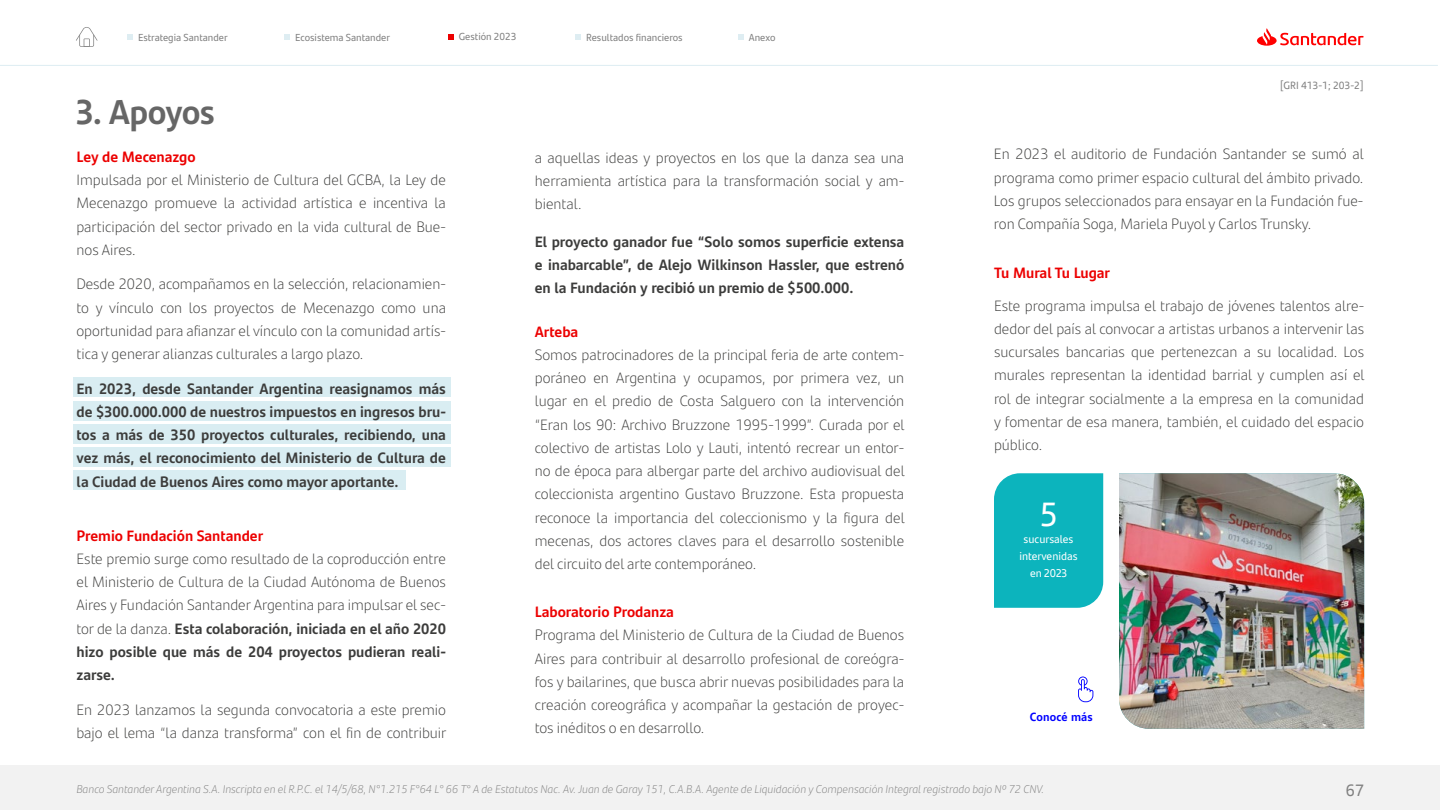
<style>
.page{position:relative;width:1440px;height:810px;background:#fff}
.page>*{position:absolute;margin:0;border:0;box-sizing:border-box;transform-origin:0 0}
.t1{font:700 34.5px "Santander Headline W05";color:#666}
.t2{font:33.75px "Santander Text W05";color:#fff}
.t3{font:16.5px "Santander Headline W05";color:#808080}
.t4{font:300 15px/23.2px "Santander Text W05";color:#3c3c3b;text-align:justify}
.t5{font:700 15px/23.2px "Santander Text W05";color:#3c3c3b;text-align:justify}
.t6{font:700 15px "Santander Text W05";color:#ec0000}
.t7{font:700 11.85px "Santander Text W05";letter-spacing:.02em;color:#00f}
.t8{font:italic 300 11.25px "Santander Text W05";color:#808080}
.t9{font:11.25px/17px "Santander Text W05";color:#fff;text-align:center}
.t10{font:10.5px "Santander Text W05";color:#808080}
.t11{font:10.2px "Santander Text W05";color:#808080}
.s1{font-weight:700}
</style>
<div class="page">
<div style="left:0;top:765px;width:1440px;height:45px;background:#f2f2f2"></div>
<svg style="left:1257px;top:28px;width:106px;height:18px"></svg>
<svg style="left:76px;top:27px;width:22px;height:20px"></svg>
<svg style="left:127px;top:35px;width:6px;height:5px"></svg>
<svg style="left:285px;top:35px;width:5px;height:5px"></svg>
<svg style="left:576px;top:35px;width:5px;height:5px"></svg>
<svg style="left:738px;top:35px;width:6px;height:5px"></svg>
<hr style="left:0;top:65px;width:1438px;height:1px;background:#deedf2">
<svg style="left:73px;top:378px;width:378px;height:112px;background:#deeff3"></svg>
<svg style="left:448px;top:35px;width:5px;height:5px"></svg>
<img style="left:1119px;top:473px;width:245px;height:256px">
<div style="left:994px;top:473px;width:109px;height:135px;background:#0cb4bd"></div>
<svg style="left:1078px;top:677px;width:15px;height:25px"></svg>
<p class="t11" style="left:138px;top:30px;width:91px">Estrategia Santander</p>
<p class="t11" style="left:295px;top:30px;width:96px">Ecosistema Santander</p>
<p class="t11" style="left:459px;top:29px;width:59px">Gestión 2023</p>
<p class="t11" style="left:586px;top:30px;width:98px">Resultados financieros</p>
<p class="t11" style="left:749px;top:30px;width:28px">Anexo</p>
<h1 class="t1" style="left:76px;top:85px;width:140px">3. Apoyos</h1>
<p class="t6" style="left:76px;top:145px;width:121px">Ley de Mecenazgo</p>
<p class="t4" style="left:76px;top:168px;width:371px">Impulsada por el Ministerio de Cultura del GCBA, la Ley de Mecenazgo promueve la actividad artística e incentiva la participación del sector privado en la vida cultural de Bue&shy;nos Aires.</p>
<p class="t4" style="left:76px;top:272px;width:371px">Desde 2020, acompañamos en la selección, relacionamien&shy;to y vínculo con los proyectos de Mecenazgo como una oportunidad para afianzar el vínculo con la comunidad artís&shy;tica y generar alianzas culturales a largo plazo.</p>
<p class="t5" style="left:76px;top:376px;width:371px">En 2023, desde Santander Argentina reasignamos más de $300.000.000 de nuestros impuestos en ingresos bru&shy;tos a más de 350 proyectos culturales, recibiendo, una vez más, el reconocimiento del Ministerio de Cultura de la Ciudad de Buenos Aires como mayor aportante.</p>
<p class="t6" style="left:76px;top:524px;width:188px">Premio Fundación Santander</p>
<p class="t4" style="left:76px;top:546px;width:371px">Este premio surge como resultado de la coproducción entre el Ministerio de Cultura de la Ciudad Autónoma de Buenos Aires y Fundación Santander Argentina para impulsar el sec&shy;tor de la danza. <span class="s1">Esta colaboración, iniciada en el año 2020 hizo posible que más de 204 proyectos pudieran reali&shy;zarse.</span></p>
<p class="t4" style="left:76px;top:697px;width:371px">En 2023 lanzamos la segunda convocatoria a este premio bajo el lema “la danza transforma” con el fin de contribuir</p>
<p class="t4" style="left:535px;top:145px;width:371px">a aquellas ideas y proyectos en los que la danza sea una herramienta artística para la transformación social y am&shy;biental.</p>
<p class="t5" style="left:535px;top:229px;width:371px">El proyecto ganador fue “Solo somos superficie extensa e inabarcable”, de Alejo Wilkinson Hassler, que estrenó en la Fundación y recibió un premio de $500.000.</p>
<p class="t6" style="left:535px;top:320px;width:45px">Arteba</p>
<p class="t4" style="left:535px;top:342px;width:371px">Somos patrocinadores de la principal feria de arte contem&shy;poráneo en Argentina y ocupamos, por primera vez, un lugar en el predio de Costa Salguero con la intervención “Eran los 90: Archivo Bruzzone 1995-1999”. Curada por el colectivo de artistas Lolo y Lauti, intentó recrear un entor&shy;no de época para albergar parte del archivo audiovisual del coleccionista argentino Gustavo Bruzzone. Esta propuesta reconoce la importancia del coleccionismo y la figura del mecenas, dos actores claves para el desarrollo sostenible del circuito del arte contemporáneo.</p>
<p class="t6" style="left:535px;top:600px;width:141px">Laboratorio Prodanza</p>
<p class="t4" style="left:535px;top:623px;width:371px">Programa del Ministerio de Cultura de la Ciudad de Buenos Aires para contribuir al desarrollo profesional de coreógra&shy;fos y bailarines, que busca abrir nuevas posibilidades para la creación coreográfica y acompañar la gestación de proyec&shy;tos inéditos o en desarrollo.</p>
<p class="t10" style="left:1280px;top:77px;width:85px">[GRI 413-1; 203-2]</p>
<p class="t4" style="left:994px;top:142px;width:371px">En 2023 el auditorio de Fundación Santander se sumó al programa como primer espacio cultural del ámbito privado.<br>Los grupos seleccionados para ensayar en la Fundación fue&shy;ron Compañía Soga, Mariela Puyol y Carlos Trunsky.</p>
<p class="t6" style="left:994px;top:261px;width:118px">Tu Mural Tu Lugar</p>
<p class="t4" style="left:994px;top:293px;width:372px">Este programa impulsa el trabajo de jóvenes talentos alre&shy;dedor del país al convocar a artistas urbanos a intervenir las sucursales bancarias que pertenezcan a su localidad. Los murales representan la identidad barrial y cumplen así el rol de integrar socialmente a la empresa en la comunidad y fomentar de esa manera, también, el cuidado del espacio público.</p>
<h2 class="t2" style="left:1040px;top:489px;width:19px">5</h2>
<p class="t9" style="left:1019px;top:530px;width:60px">sucursales intervenidas en 2023</p>
<p class="t7" style="left:1030px;top:707px;width:65px">Conocé más</p>
<p class="t8" style="left:76px;top:781px;width:969px">Banco Santander Argentina S.A. Inscripta en el R.P.C. el 14/5/68, N°1.215 F°64 L° 66 T° A de Estatutos Nac. Av. Juan de Garay 151, C.A.B.A. Agente de Liquidación y Compensación Integral registrado bajo Nº 72 CNV.</p>
<p class="t3" style="left:1346px;top:778px;width:20px">67</p>
</div>
